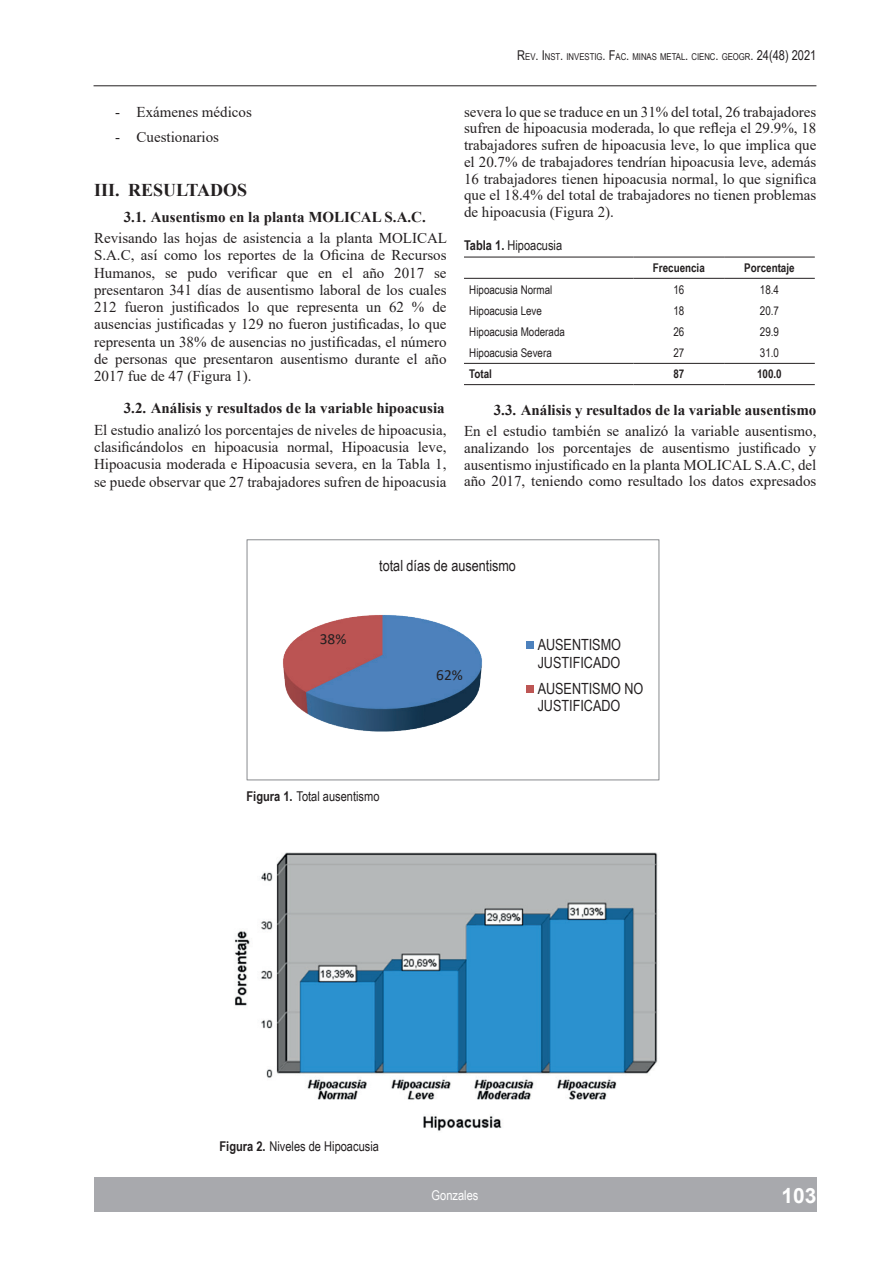
<style>
.page{position:relative;width:893px;height:1263px;background:#fff}
.page>*{position:absolute;margin:0;border:0;box-sizing:border-box;transform-origin:0 0}
.t1{font:700 21px "Arial";color:#fff}
.t2{font:700 18px "Times New Roman";color:#231f20}
.t3{font:15.45px/17.7px "Arial Narrow";color:#231f20}
.t4{font:15.45px "Calibri";color:#231f20}
.t5{font:15px/17.2px "Times New Roman";color:#231f20;text-align:justify}
.t6{font:700 15px "Times New Roman";color:#231f20}
.t7{font:13.5px "Arial Narrow";color:#231f20}
.t8{font:13.5px "Arial Narrow";color:#fff}
.t9{font:12px "Arial Narrow";color:#231f20}
.t10{font:700 12px "Arial Narrow";color:#231f20}
.t11{font:9.45px "Arial Narrow";color:#231f20}
.s1{font-size:13.5px}
.s2{font-weight:700}
</style>
<div class="page">
<div style="left:94px;top:1178px;width:722px;height:34px;background:#a8a9ad"></div>
<hr style="left:94px;top:85px;width:722px;height:1px;background:#231f20">
<svg style="left:464px;top:277px;width:351px;height:86px"></svg>
<hr style="left:464px;top:257px;width:170px;height:1px;background:#231f20">
<hr style="left:634px;top:257px;width:90px;height:1px;background:#231f20">
<hr style="left:724px;top:257px;width:91px;height:1px;background:#231f20">
<hr style="left:464px;top:278px;width:170px;height:1px;background:#231f20">
<hr style="left:634px;top:278px;width:90px;height:1px;background:#231f20">
<hr style="left:724px;top:278px;width:91px;height:1px;background:#231f20">
<hr style="left:464px;top:363px;width:170px;height:1px;background:#231f20">
<hr style="left:634px;top:363px;width:90px;height:1px;background:#231f20">
<hr style="left:724px;top:363px;width:91px;height:1px;background:#231f20">
<hr style="left:464px;top:384px;width:170px;height:1px;background:#231f20">
<hr style="left:634px;top:384px;width:90px;height:1px;background:#231f20">
<hr style="left:724px;top:384px;width:91px;height:1px;background:#231f20">
<img style="left:283px;top:615px;width:199px;height:117px">
<div style="left:526px;top:641px;width:8px;height:8px;background:#4c81bd"></div>
<div style="left:526px;top:685px;width:8px;height:8px;background:#bd5654"></div>
<div style="left:246px;top:539px;width:413px;height:241px;border:1px solid #989a9d"></div>
<img style="left:235px;top:852px;width:423px;height:279px">
<p class="t5" style="left:115px;top:103px;width:138px">- Exámenes médicos</p>
<p class="t5" style="left:115px;top:128px;width:105px">- Cuestionarios</p>
<p class="t2" style="left:94px;top:177px;width:155px">III. RESULTADOS</p>
<p class="t6" style="left:124px;top:206px;width:304px">3.1. Ausentismo en la planta MOLICAL S.A.C.</p>
<p class="t5" style="left:94px;top:229px;width:354px">Revisando las hojas de asistencia a la planta MOLICAL S.A.C, así como los reportes de la Oficina de Recursos Humanos, se pudo verificar que en el año 2017 se presentaron 341 días de ausentismo laboral de los cuales 212 fueron justificados lo que representa un 62 % de ausencias justificadas y 129 no fueron justificadas, lo que representa un 38% de ausencias no justificadas, el número de personas que presentaron ausentismo durante el año 2017 fue de 47 (Figura 1).</p>
<p class="t6" style="left:124px;top:397px;width:322px">3.2. Análisis y resultados de la variable hipoacusia</p>
<p class="t5" style="left:94px;top:421px;width:354px">El estudio analizó los porcentajes de niveles de hipoacusia, clasificándolos en hipoacusia normal, Hipoacusia leve, Hipoacusia moderada e Hipoacusia severa, en la Tabla 1, se puede observar que 27 trabajadores sufren de hipoacusia</p>
<p class="t11" style="left:517px;top:50px;width:301px"><span class="s1">R</span>EV<span class="s1">. I</span>NST<span class="s1">.</span> INVESTIG<span class="s1">. F</span>AC<span class="s1">.</span> MINAS METAL<span class="s1">.</span> CIENC<span class="s1">.</span> GEOGR<span class="s1">. 24(48) 2021</span></p>
<p class="t5" style="left:464px;top:103px;width:354px;line-height:16.8px">severa lo que se traduce en un 31% del total, 26 trabajadores sufren de hipoacusia moderada, lo que refleja el 29.9%, 18 trabajadores sufren de hipoacusia leve, lo que implica que el 20.7% de trabajadores tendrían hipoacusia leve, además 16 trabajadores tienen hipoacusia normal, lo que significa que el 18.4% del total de trabajadores no tienen problemas de hipoacusia (Figura 2).</p>
<p class="t7" style="left:464px;top:236px;width:100px"><span class="s2">Tabla 1.</span> Hipoacusia</p>
<p class="t10" style="left:653px;top:259px;width:53px">Frecuencia</p>
<p class="t10" style="left:744px;top:259px;width:52px">Porcentaje</p>
<p class="t9" style="left:469px;top:280px;width:85px">Hipoacusia Normal</p>
<p class="t9" style="left:673px;top:280px;width:12px">16</p>
<p class="t9" style="left:760px;top:280px;width:21px">18.4</p>
<p class="t9" style="left:469px;top:302px;width:74px">Hipoacusia Leve</p>
<p class="t9" style="left:673px;top:302px;width:12px">18</p>
<p class="t9" style="left:760px;top:302px;width:21px">20.7</p>
<p class="t9" style="left:469px;top:323px;width:97px">Hipoacusia Moderada</p>
<p class="t9" style="left:673px;top:323px;width:12px">26</p>
<p class="t9" style="left:760px;top:323px;width:21px">29.9</p>
<p class="t9" style="left:469px;top:344px;width:84px">Hipoacusia Severa</p>
<p class="t9" style="left:673px;top:344px;width:12px">27</p>
<p class="t9" style="left:760px;top:344px;width:21px">31.0</p>
<p class="t10" style="left:469px;top:365px;width:24px">Total</p>
<p class="t10" style="left:673px;top:365px;width:12px">87</p>
<p class="t10" style="left:757px;top:365px;width:26px">100.0</p>
<p class="t6" style="left:494px;top:399px;width:324px">3.3. Análisis y resultados de la variable ausentismo</p>
<p class="t5" style="left:464px;top:422px;width:354px;line-height:16.8px">En el estudio también se analizó la variable ausentismo, analizando los porcentajes de ausentismo justificado y ausentismo injustificado en la planta MOLICAL S.A.C, del año 2017, teniendo como resultado los datos expresados</p>
<p class="t4" style="left:320px;top:628px;width:28px">38%</p>
<p class="t3" style="left:379px;top:556px;width:138px">total días de ausentismo</p>
<p class="t4" style="left:436px;top:664px;width:28px">62%</p>
<p class="t3" style="left:538px;top:635px;width:85px">AUSENTISMO<br>JUSTIFICADO</p>
<p class="t3" style="left:538px;top:679px;width:107px">AUSENTISMO NO<br>JUSTIFICADO</p>
<p class="t7" style="left:247px;top:786px;width:134px"><span class="s2">Figura 1.</span> Total ausentismo</p>
<p class="t7" style="left:220px;top:1136px;width:161px"><span class="s2">Figura 2.</span> Niveles de Hipoacusia</p>
<p class="t8" style="left:432px;top:1185px;width:48px">Gonzales</p>
<h1 class="t1" style="left:781px;top:1180px;width:37px">103</h1>
</div>
